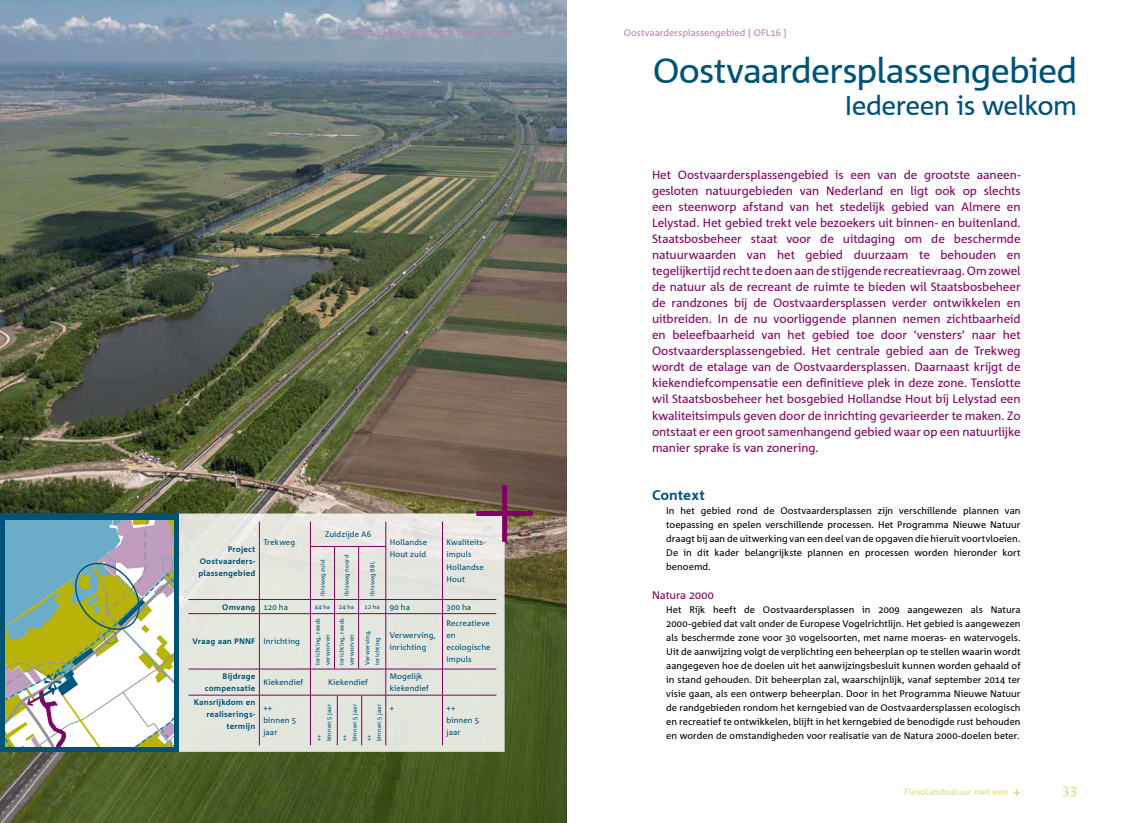
<style>
.page{position:relative;width:1134px;height:823px;background:#fff}
.page>*{position:absolute;margin:0;border:0;box-sizing:border-box;transform-origin:0 0}
.t1{font:35px "Agrofont";letter-spacing:-.02em;color:#005277}
.t2{font:27px "Agrofont";letter-spacing:-.02em;color:#005277}
.t3{font:700 14px "Agrofont";letter-spacing:-.005em;color:#005277}
.t4{font:14px "Agrofont";color:#e0da80}
.t5{font:12px/16px "Agrofont";letter-spacing:-.01em;color:#800360;text-align:justify}
.t6{font:11px "Agrofont";letter-spacing:-.005em;color:#800360}
.t7{font:9.5px/14px "Agrofont";letter-spacing:.005em;color:#000;text-align:justify}
.t8{font:9.5px "Agrofont";letter-spacing:.01em;color:#bf81b0}
.t9{font:9px "Agrofont";color:#e0da80}
.t10{font:8px/12px "Agrofont";letter-spacing:.015em;color:#005277}
.t11{font:700 8px/12px "Agrofont";letter-spacing:.015em;color:#005277;text-align:right}
.t12{font:6px/10px "Agrofont";letter-spacing:.02em;color:#005277}
.s1{font-weight:400}
.s2{font-size:8px}
.s3{font-weight:700;font-size:14px}
</style>
<div class="page">
<img style="left:0;top:0;width:567px;height:822px">
<svg style="left:179px;top:513px;width:326px;height:238px;fill:#e4e6de"></svg>
<div style="left:502px;top:485px;width:5px;height:56px;background:#800360"></div>
<div style="left:476px;top:510px;width:57px;height:5px;background:#800360"></div>
<div style="left:0;top:513px;width:179px;height:238px;background:#005277"></div>
<svg style="left:5px;top:520px;width:169px;height:226px"></svg>
<svg style="left:259px;top:521px;width:1px;height:25px"></svg>
<svg style="left:442px;top:521px;width:1px;height:25px"></svg>
<hr style="left:259px;top:546px;width:1px;height:53px;background:#800360">
<hr style="left:310px;top:546px;width:1px;height:53px;background:#800360">
<hr style="left:386px;top:546px;width:1px;height:53px;background:#800360">
<hr style="left:442px;top:546px;width:1px;height:53px;background:#800360">
<hr style="left:189px;top:599px;width:70px;height:1px;background:#800360">
<hr style="left:259px;top:599px;width:51px;height:1px;background:#800360">
<hr style="left:386px;top:599px;width:56px;height:1px;background:#800360">
<hr style="left:442px;top:599px;width:54px;height:1px;background:#800360">
<svg style="left:442px;top:599px;width:1px;height:14px"></svg>
<hr style="left:334px;top:546px;width:1px;height:53px;background:#800360">
<hr style="left:358px;top:546px;width:1px;height:53px;background:#800360">
<svg style="left:259px;top:599px;width:1px;height:14px"></svg>
<svg style="left:310px;top:521px;width:77px;height:26px"></svg>
<hr style="left:189px;top:613px;width:70px;height:1px;background:#800360">
<hr style="left:259px;top:613px;width:51px;height:1px;background:#800360">
<hr style="left:259px;top:613px;width:1px;height:55px;background:#800360">
<hr style="left:310px;top:613px;width:1px;height:55px;background:#800360">
<hr style="left:334px;top:613px;width:1px;height:55px;background:#800360">
<hr style="left:358px;top:613px;width:1px;height:55px;background:#800360">
<svg style="left:310px;top:599px;width:77px;height:15px"></svg>
<hr style="left:386px;top:613px;width:56px;height:1px;background:#800360">
<hr style="left:386px;top:613px;width:1px;height:55px;background:#800360">
<hr style="left:442px;top:613px;width:54px;height:1px;background:#800360">
<hr style="left:442px;top:613px;width:1px;height:55px;background:#800360">
<hr style="left:189px;top:668px;width:70px;height:1px;background:#800360">
<hr style="left:259px;top:668px;width:51px;height:1px;background:#800360">
<svg style="left:259px;top:669px;width:1px;height:25px"></svg>
<hr style="left:386px;top:668px;width:56px;height:1px;background:#800360">
<hr style="left:442px;top:668px;width:54px;height:1px;background:#800360">
<svg style="left:442px;top:669px;width:1px;height:25px"></svg>
<hr style="left:189px;top:694px;width:70px;height:1px;background:#800360">
<hr style="left:259px;top:694px;width:51px;height:1px;background:#800360">
<hr style="left:259px;top:695px;width:1px;height:49px;background:#800360">
<hr style="left:310px;top:695px;width:1px;height:49px;background:#800360">
<hr style="left:337px;top:695px;width:1px;height:49px;background:#800360">
<svg style="left:310px;top:668px;width:77px;height:27px"></svg>
<hr style="left:361px;top:695px;width:1px;height:49px;background:#800360">
<hr style="left:386px;top:694px;width:56px;height:1px;background:#800360">
<hr style="left:386px;top:695px;width:1px;height:49px;background:#800360">
<hr style="left:442px;top:694px;width:54px;height:1px;background:#800360">
<hr style="left:442px;top:695px;width:1px;height:49px;background:#800360">
<p class="t8" style="left:347px;top:27px;width:164px">[ OFL16 ] Oostvaardersplassengebied</p>
<p class="t8" style="left:624px;top:27px;width:164px">Oostvaardersplassengebied [ OFL16 ]</p>
<p class="t11" style="left:198px;top:542px;width:58px;text-align:justify;text-indent:29px">Project Oostvaarders&shy;plassengebied</p>
<p class="t10" style="left:263px;top:536px;width:33px">Trekweg</p>
<p class="t10" style="left:325px;top:528px;width:47px">Zuidzijde A6</p>
<p class="t12" style="left:318px;top:595px;width:37px;rotate:-90deg">Ibisweg zuid</p>
<p class="t12" style="left:342px;top:595px;width:42px;rotate:-90deg">Ibisweg noord</p>
<p class="t12" style="left:368px;top:595px;width:35px;rotate:-90deg">Ibisweg BBL</p>
<p class="t10" style="left:390px;top:536px;width:39px">Hollandse<br>Hout zuid</p>
<p class="t10" style="left:446px;top:536px;width:41px">Kwaliteits&shy;impuls<br>Hollandse<br>Hout</p>
<p class="t11" style="left:222px;top:600px;width:67px">Omvang <span class="s1">120 ha</span></p>
<p class="t12" style="left:315px;top:601px;width:17px">44 ha</p>
<p class="t12" style="left:339px;top:601px;width:17px">24 ha</p>
<p class="t12" style="left:365px;top:601px;width:47px">12 ha <span class="s2">90 ha</span></p>
<p class="t10" style="left:446px;top:600px;width:26px">300 ha</p>
<p class="t11" style="left:193px;top:635px;width:109px">Vraag aan PNNF <span class="s1">Inrichting</span></p>
<p class="t12" style="left:313px;top:664px;width:48px;rotate:-90deg">Inrichting, reeds verworven</p>
<p class="t12" style="left:337px;top:664px;width:48px;rotate:-90deg">Inrichting, reeds verworven</p>
<p class="t12" style="left:363px;top:664px;width:37px;rotate:-90deg">Verwerving, inrichting</p>
<p class="t10" style="left:390px;top:629px;width:47px">Verwerving, inrichting</p>
<p class="t10" style="left:446px;top:617px;width:46px">Recreatieve en ecologische impuls</p>
<p class="t11" style="left:205px;top:670px;width:52px">Bijdrage compensatie</p>
<p class="t10" style="left:263px;top:676px;width:41px">Kiekendief</p>
<p class="t10" style="left:328px;top:676px;width:41px">Kiekendief</p>
<p class="t10" style="left:390px;top:670px;width:41px">Mogelijk kiekendief</p>
<p class="t11" style="left:194px;top:696px;width:63px">Kansrijkdom en realiserings&shy;termijn</p>
<p class="t10" style="left:263px;top:702px;width:34px">++ binnen 5 jaar</p>
<p class="t12" style="left:314px;top:740px;width:39px;rotate:-90deg">++<br>binnen 5 jaar</p>
<p class="t12" style="left:340px;top:740px;width:39px;rotate:-90deg">++<br>binnen 5 jaar</p>
<p class="t12" style="left:364px;top:740px;width:39px;rotate:-90deg">++<br>binnen 5 jaar</p>
<p class="t10" style="left:390px;top:702px;width:6px">+</p>
<p class="t10" style="left:446px;top:702px;width:34px">++ binnen 5 jaar</p>
<h1 class="t1" style="left:653px;top:52px;width:426px">Oostvaardersplassengebied</h1>
<h2 class="t2" style="left:845px;top:91px;width:234px">Iedereen is welkom</h2>
<p class="t5" style="left:652px;top:167px;width:370px">Het Oostvaardersplassengebied is een van de grootste aaneen&shy;gesloten natuurgebieden van Nederland en ligt ook op slechts een steenworp afstand van het stedelijk gebied van Almere en Lelystad. Het gebied trekt vele bezoekers uit binnen- en buitenland.<br>Staatsbosbeheer staat voor de uitdaging om de beschermde natuurwaarden van het gebied duurzaam te behouden en tegelijkertijd recht te doen aan de stijgende recreatievraag. Om zowel de natuur als de recreant de ruimte te bieden wil Staatsbosbeheer de randzones bij de Oostvaardersplassen verder ontwikkelen en uitbreiden. In de nu voorliggende plannen nemen zichtbaarheid en beleefbaarheid van het gebied toe door ‘vensters’ naar het Oostvaardersplassengebied. Het centrale gebied aan de Trekweg wordt de etalage van de Oostvaardersplassen. Daarnaast krijgt de kiekendiefcompensatie een definitieve plek in deze zone. Tenslotte wil Staatsbosbeheer het bosgebied Hollandse Hout bij Lelystad een kwaliteitsimpuls geven door de inrichting gevarieerder te maken. Zo ontstaat er een groot samenhangend gebied waar op een natuurlijke manier sprake is van zonering.</p>
<p class="t3" style="left:652px;top:487px;width:54px">Context</p>
<p class="t7" style="left:666px;top:503px;width:356px">In het gebied rond de Oostvaardersplassen zijn verschillende plannen van toepassing en spelen verschillende processen. Het Programma Nieuwe Natuur draagt bij aan de uitwerking van een deel van de opgaven die hieruit voortvloeien.<br>De in dit kader belangrijkste plannen en processen worden hieronder kort benoemd.</p>
<p class="t6" style="left:652px;top:588px;width:63px">Natura 2000</p>
<p class="t7" style="left:666px;top:602px;width:356px">Het Rijk heeft de Oostvaardersplassen in 2009 aangewezen als Natura 2000-gebied dat valt onder de Europese Vogelrichtlijn. Het gebied is aangewezen als beschermde zone voor 30 vogelsoorten, met name moeras- en watervogels.<br>Uit de aanwijzing volgt de verplichting een beheerplan op te stellen waarin wordt aangegeven hoe de doelen uit het aanwijzingsbesluit kunnen worden gehaald of in stand gehouden. Dit beheerplan zal, waarschijnlijk, vanaf september 2014 ter visie gaan, als een ontwerp beheerplan. Door in het Programma Nieuwe Natuur de randgebieden rondom het kerngebied van de Oostvaardersplassen ecologisch en recreatief te ontwikkelen, blijft in het kerngebied de benodigde rust behouden en worden de omstandigheden voor realisatie van de Natura 2000-doelen beter.</p>
<p class="t9" style="left:904px;top:786px;width:118px">Flevolandnatuur met een <span class="s3">+</span></p>
<p class="t4" style="left:1062px;top:781px;width:17px">33</p>
</div>
